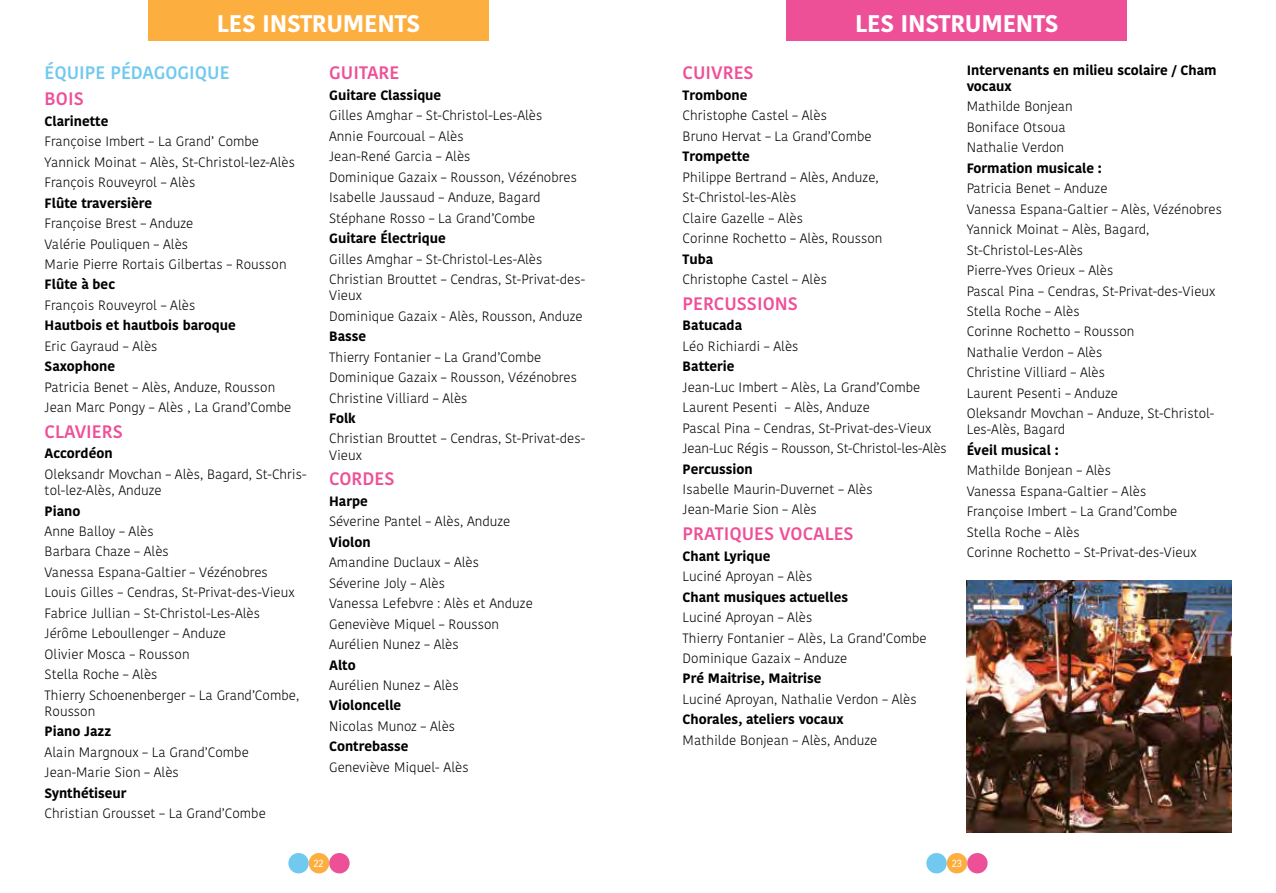
<style>
.page{position:relative;width:1276px;height:893px;background:#fff}
.page>*{position:absolute;margin:0;border:0;box-sizing:border-box;transform-origin:0 0}
.t1{font:700 24px "Kohinoor Bangla";letter-spacing:-.01em;color:#fff}
.t2{font:600 18px "Kohinoor Bangla";color:#ee5098}
.t3{font:600 18px "Kohinoor Bangla";color:#71c9ef}
.t4{font:300 13.5px/20.4px "Kohinoor Bangla";color:#000}
.t5{font:700 13.5px/16.2px "Kohinoor Bangla";color:#000}
.t6{font:10.5px "Kohinoor Bangla";color:#fff}
</style>
<div class="page">
<div style="left:288px;top:853px;width:21px;height:20px;background:#71c9ef;border-radius:50%"></div>
<div style="left:309px;top:853px;width:20px;height:20px;background:#fcae3f;border-radius:50%"></div>
<div style="left:329px;top:853px;width:21px;height:20px;background:#ee5098;border-radius:50%"></div>
<div style="left:926px;top:853px;width:20px;height:20px;background:#71c9ef;border-radius:50%"></div>
<div style="left:946px;top:853px;width:21px;height:20px;background:#fcae3f;border-radius:50%"></div>
<div style="left:967px;top:853px;width:20px;height:20px;background:#ee5098;border-radius:50%"></div>
<div style="left:148px;top:0;width:341px;height:40px;background:#fcae3f"></div>
<img style="left:966px;top:580px;width:265px;height:252px">
<div style="left:787px;top:0;width:340px;height:40px;background:#ee5098"></div>
<h1 class="t1" style="left:217px;top:2px;width:205px">LES INSTRUMENTS</h1>
<h2 class="t3" style="left:45px;top:58px;width:186px">ÉQUIPE PÉDAGOGIQUE</h2>
<h2 class="t2" style="left:45px;top:84px;width:41px">BOIS</h2>
<p class="t5" style="left:45px;top:112px;width:65px">Clarinette</p>
<p class="t4" style="left:45px;top:131px;width:252px">Françoise Imbert – La Grand’ Combe<br>Yannick Moinat – Alès, St-Christol-lez-Alès<br>François Rouveyrol – Alès</p>
<p class="t5" style="left:45px;top:194px;width:109px">Flûte traversière</p>
<p class="t4" style="left:45px;top:213px;width:243px">Françoise Brest – Anduze<br>Valérie Pouliquen – Alès<br>Marie Pierre Rortais Gilbertas – Rousson</p>
<p class="t5" style="left:45px;top:276px;width:72px">Flûte à bec</p>
<p class="t4" style="left:45px;top:295px;width:152px">François Rouveyrol – Alès</p>
<p class="t5" style="left:45px;top:317px;width:193px">Hautbois et hautbois baroque</p>
<p class="t4" style="left:45px;top:336px;width:114px">Eric Gayraud – Alès</p>
<p class="t5" style="left:45px;top:358px;width:72px">Saxophone</p>
<p class="t4" style="left:45px;top:377px;width:248px">Patricia Benet – Alès, Anduze, Rousson<br>Jean Marc Pongy – Alès , La Grand’Combe</p>
<h2 class="t2" style="left:45px;top:417px;width:80px">CLAVIERS</h2>
<p class="t5" style="left:45px;top:445px;width:69px">Accordéon</p>
<p class="t4" style="left:45px;top:466px;width:263px;line-height:16.2px">Oleksandr Movchan – Alès, Bagard, St-Chris&shy;tol-lez-Alès, Anduze</p>
<p class="t5" style="left:45px;top:502px;width:37px">Piano</p>
<p class="t4" style="left:45px;top:521px;width:256px">Anne Balloy – Alès<br>Barbara Chaze – Alès<br>Vanessa Espana-Galtier – Vézénobres<br>Louis Gilles – Cendras, St-Privat-des-Vieux<br>Fabrice Jullian – St-Christol-Les-Alès<br>Jérôme Leboullenger – Anduze<br>Olivier Mosca – Rousson<br>Stella Roche – Alès<br>Thierry Schoenenberger – La Grand’Combe,</p>
<p class="t4" style="left:45px;top:701px;width:52px">Rousson</p>
<p class="t5" style="left:45px;top:723px;width:68px">Piano Jazz</p>
<p class="t4" style="left:45px;top:742px;width:206px">Alain Margnoux – La Grand’Combe<br>Jean-Marie Sion – Alès</p>
<p class="t5" style="left:45px;top:784px;width:83px">Synthétiseur</p>
<p class="t4" style="left:45px;top:803px;width:223px">Christian Grousset – La Grand’Combe</p>
<h2 class="t2" style="left:329px;top:58px;width:72px">GUITARE</h2>
<p class="t5" style="left:329px;top:86px;width:114px">Guitare Classique</p>
<p class="t4" style="left:329px;top:105px;width:249px">Gilles Amghar – St-Christol-Les-Alès<br>Annie Fourcoual – Alès<br>Jean-René Garcia – Alès<br>Dominique Gazaix – Rousson, Vézénobres<br>Isabelle Jaussaud – Anduze, Bagard<br>Stéphane Rosso – La Grand’Combe</p>
<p class="t5" style="left:329px;top:230px;width:118px">Guitare Électrique</p>
<p class="t4" style="left:329px;top:248px;width:257px">Gilles Amghar – St-Christol-Les-Alès<br>Christian Brouttet – Cendras, St-Privat-des-</p>
<p class="t4" style="left:329px;top:285px;width:255px">Vieux<br>Dominique Gazaix - Alès, Rousson, Anduze</p>
<p class="t5" style="left:329px;top:328px;width:39px">Basse</p>
<p class="t4" style="left:329px;top:346px;width:249px">Thierry Fontanier – La Grand’Combe<br>Dominique Gazaix – Rousson, Vézénobres<br>Christine Villiard – Alès</p>
<p class="t5" style="left:329px;top:409px;width:28px">Folk</p>
<p class="t4" style="left:329px;top:430px;width:257px;line-height:16.2px">Christian Brouttet – Cendras, St-Privat-des-<br>Vieux</p>
<h2 class="t2" style="left:329px;top:464px;width:67px">CORDES</h2>
<p class="t5" style="left:329px;top:492px;width:40px">Harpe</p>
<p class="t4" style="left:329px;top:511px;width:183px">Séverine Pantel – Alès, Anduze</p>
<p class="t5" style="left:329px;top:533px;width:43px">Violon</p>
<p class="t4" style="left:329px;top:552px;width:205px">Amandine Duclaux – Alès<br>Séverine Joly – Alès<br>Vanessa Lefebvre : Alès et Anduze<br>Geneviève Miquel – Rousson<br>Aurélien Nunez – Alès</p>
<p class="t5" style="left:329px;top:656px;width:28px">Alto</p>
<p class="t4" style="left:329px;top:675px;width:131px">Aurélien Nunez – Alès</p>
<p class="t5" style="left:329px;top:697px;width:74px">Violoncelle</p>
<p class="t4" style="left:329px;top:716px;width:128px">Nicolas Munoz – Alès</p>
<p class="t5" style="left:329px;top:738px;width:81px">Contrebasse</p>
<p class="t4" style="left:329px;top:757px;width:141px">Geneviève Miquel- Alès</p>
<h1 class="t1" style="left:855px;top:2px;width:205px">LES INSTRUMENTS</h1>
<h2 class="t2" style="left:682px;top:58px;width:72px">CUIVRES</h2>
<p class="t5" style="left:682px;top:86px;width:66px">Trombone</p>
<p class="t4" style="left:682px;top:105px;width:190px">Christophe Castel – Alès<br>Bruno Hervat – La Grand’Combe</p>
<p class="t5" style="left:682px;top:148px;width:69px">Trompette</p>
<p class="t4" style="left:682px;top:167px;width:201px">Philippe Bertrand – Alès, Anduze,<br>St-Christol-les-Alès<br>Claire Gazelle – Alès<br>Corinne Rochetto – Alès, Rousson</p>
<p class="t5" style="left:682px;top:250px;width:32px">Tuba</p>
<p class="t4" style="left:682px;top:269px;width:146px">Christophe Castel – Alès</p>
<h2 class="t2" style="left:682px;top:288px;width:117px">PERCUSSIONS</h2>
<p class="t5" style="left:682px;top:317px;width:61px">Batucada</p>
<p class="t4" style="left:682px;top:336px;width:117px">Léo Richiardi – Alès</p>
<p class="t5" style="left:682px;top:358px;width:53px">Batterie</p>
<p class="t4" style="left:682px;top:377px;width:266px">Jean-Luc Imbert – Alès, La Grand’Combe Laurent Pesenti – Alès, Anduze<br>Pascal Pina – Cendras, St-Privat-des-Vieux Jean-Luc Régis – Rousson, St-Christol-les-Alès</p>
<p class="t5" style="left:682px;top:460px;width:72px">Percussion</p>
<p class="t4" style="left:682px;top:479px;width:192px">Isabelle Maurin-Duvernet – Alès<br>Jean-Marie Sion – Alès</p>
<h2 class="t2" style="left:682px;top:519px;width:172px">PRATIQUES VOCALES</h2>
<p class="t5" style="left:682px;top:547px;width:89px">Chant Lyrique</p>
<p class="t4" style="left:682px;top:566px;width:131px">Luciné Aproyan – Alès</p>
<p class="t5" style="left:682px;top:588px;width:167px">Chant musiques actuelles</p>
<p class="t4" style="left:682px;top:607px;width:246px">Luciné Aproyan – Alès<br>Thierry Fontanier – Alès, La Grand’Combe<br>Dominique Gazaix – Anduze</p>
<p class="t5" style="left:682px;top:670px;width:140px">Pré Maitrise, Maitrise</p>
<p class="t4" style="left:682px;top:689px;width:236px">Luciné Aproyan, Nathalie Verdon – Alès</p>
<p class="t5" style="left:682px;top:711px;width:162px">Chorales, ateliers vocaux</p>
<p class="t4" style="left:682px;top:730px;width:196px">Mathilde Bonjean – Alès, Anduze</p>
<p class="t5" style="left:966px;top:61px;width:251px">Intervenants en milieu scolaire / Cham vocaux</p>
<p class="t4" style="left:966px;top:96px;width:108px">Mathilde Bonjean<br>Boniface Otsoua<br>Nathalie Verdon</p>
<p class="t5" style="left:966px;top:159px;width:137px">Formation musicale :</p>
<p class="t4" style="left:966px;top:178px;width:257px">Patricia Benet – Anduze<br>Vanessa Espana-Galtier – Alès, Vézénobres<br>Yannick Moinat – Alès, Bagard,<br>St-Christol-Les-Alès<br>Pierre-Yves Orieux – Alès<br>Pascal Pina – Cendras, St-Privat-des-Vieux<br>Stella Roche – Alès<br>Corinne Rochetto – Rousson<br>Nathalie Verdon – Alès<br>Christine Villiard – Alès<br>Laurent Pesenti – Anduze<br>Oleksandr Movchan – Anduze, St-Christol-</p>
<p class="t4" style="left:966px;top:419px;width:100px">Les-Alès, Bagard</p>
<p class="t5" style="left:966px;top:441px;width:93px">Éveil musical :</p>
<p class="t4" style="left:966px;top:460px;width:231px">Mathilde Bonjean – Alès<br>Vanessa Espana-Galtier – Alès<br>Françoise Imbert – La Grand’Combe<br>Stella Roche – Alès<br>Corinne Rochetto – St-Privat-des-Vieux</p>
<p class="t6" style="left:313px;top:855px;width:12px">22</p>
<p class="t6" style="left:951px;top:855px;width:12px">23</p>
</div>
